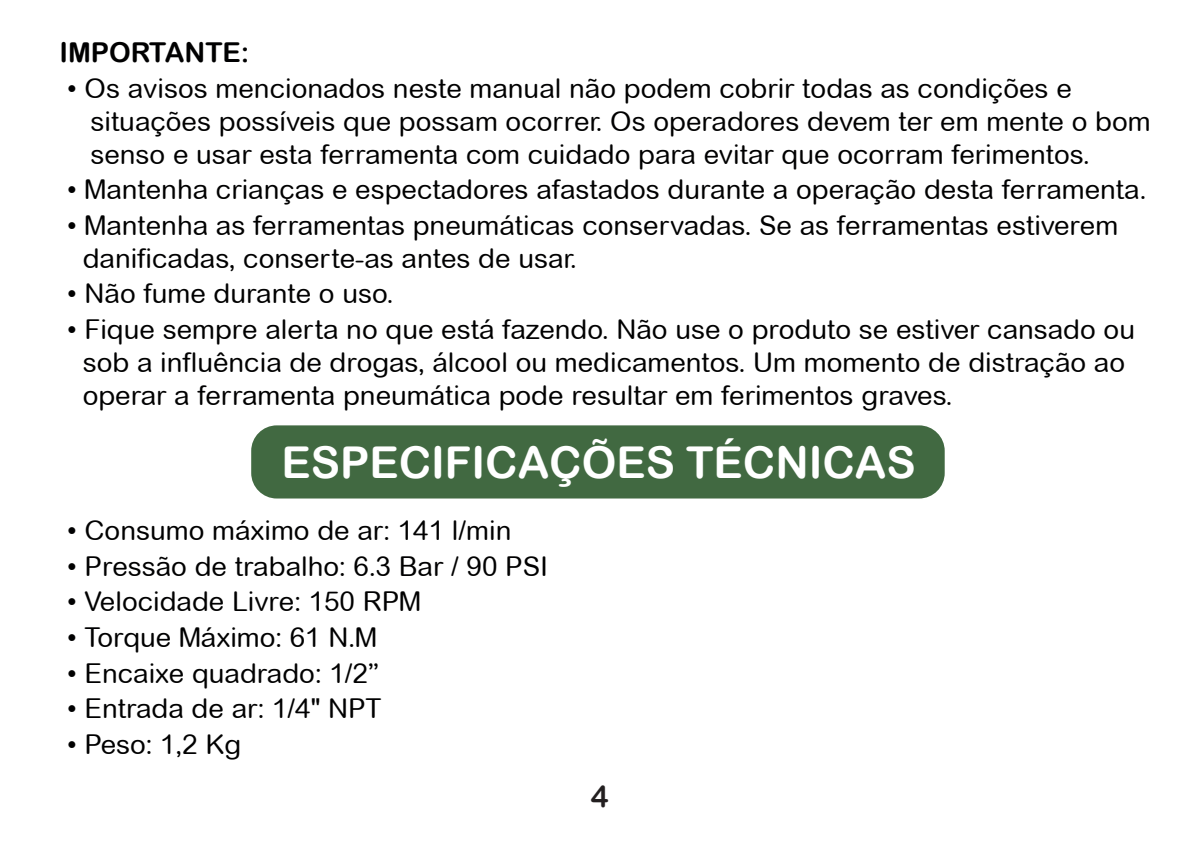
<style>
.page{position:relative;width:1197px;height:850px;background:#fff}
.page>*{position:absolute;margin:0;border:0;box-sizing:border-box;transform-origin:0 0}
.t1{font:43.8px "Arial Rounded MT Bold";color:#fff}
.t2{font:30px "Arial Rounded MT Bold";color:#231f20}
.t3{font:27.3px/33px "Arial Rounded MT";color:#000001}
.t4{font:27.3px "Arial Rounded MT Bold";color:#000001}
</style>
<div class="page">
<div style="left:251px;top:425px;width:693px;height:74px;background:#416941;border-radius:26px"></div>
<p class="t4" style="left:59px;top:36px;width:191px">IMPORTANTE:</p>
<p class="t3" style="left:90px;top:72px;width:1061px;text-indent:-23px">• Os avisos mencionados neste manual não podem cobrir todas as condições e situações possíveis que possam ocorrer. Os operadores devem ter em mente o bom senso e usar esta ferramenta com cuidado para evitar que ocorram ferimentos.</p>
<p class="t3" style="left:67px;top:173px;width:1080px">• Mantenha crianças e espectadores afastados durante a operação desta ferramenta.</p>
<p class="t3" style="left:83px;top:209px;width:1036px;text-indent:-15px">• Mantenha as ferramentas pneumáticas conservadas. Se as ferramentas estiverem danificadas, conserte-as antes de usar.</p>
<p class="t3" style="left:67px;top:277px;width:327px">• Não fume durante o uso.</p>
<p class="t3" style="left:83px;top:313px;width:1053px;text-indent:-15px">• Fique sempre alerta no que está fazendo. Não use o produto se estiver cansado ou sob a influência de drogas, álcool ou medicamentos. Um momento de distração ao operar a ferramenta pneumática pode resultar em ferimentos graves.</p>
<h1 class="t1" style="left:281px;top:437px;width:635px">ESPECIFICAÇÕES TÉCNICAS</h1>
<p class="t3" style="left:67px;top:514px;width:445px">• Consumo máximo de ar: 141 l/min</p>
<p class="t3" style="left:67px;top:549px;width:482px">• Pressão de trabalho: 6.3 Bar / 90 PSI</p>
<p class="t3" style="left:67px;top:585px;width:355px">• Velocidade Livre: 150 RPM</p>
<p class="t3" style="left:67px;top:621px;width:311px">• Torque Máximo: 61 N.M</p>
<p class="t3" style="left:67px;top:656px;width:313px">• Encaixe quadrado: 1/2”</p>
<p class="t3" style="left:67px;top:692px;width:316px">• Entrada de ar: 1/4" NPT</p>
<p class="t3" style="left:67px;top:728px;width:176px">• Peso: 1,2 Kg</p>
<p class="t2" style="left:590px;top:779px;width:19px">4</p>
</div>
